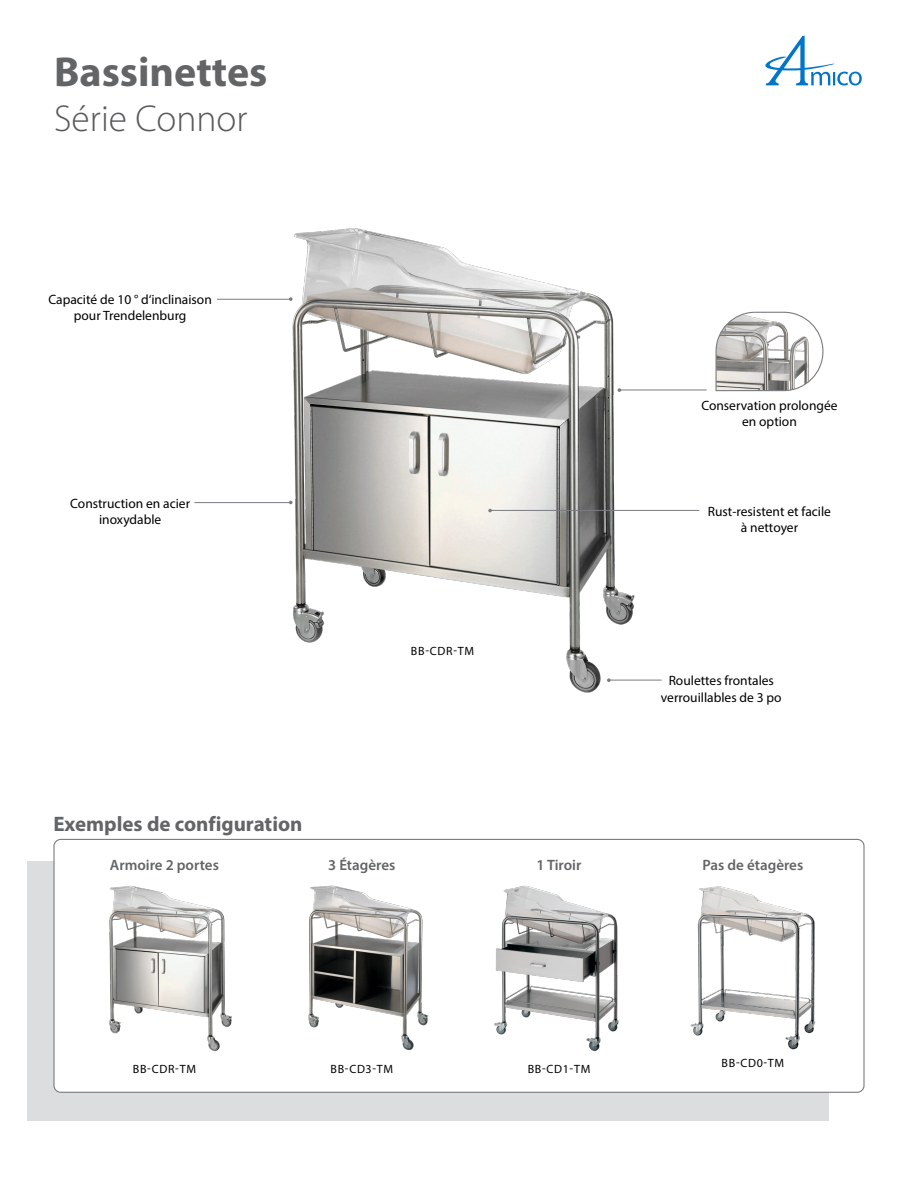
<style>
.page{position:relative;width:918px;height:1188px;background:#fff}
.page>*{position:absolute;margin:0;border:0;box-sizing:border-box;transform-origin:0 0}
.APC_-_Main_Heading{font:700 42px "Myriad Pro";color:#636466}
.APC_-_Main_Subheading{font:300 37.5px "Myriad Pro";color:#58595b}
.APC_-_Section_Title{font:700 21px "Myriad Pro";color:#636466}
.APC_-_Configurations_Subheading{font:600 15px "Myriad Pro";color:#636466}
.APC_-_label{font:13.5px "Myriad Pro";color:#000}
.APC-_PART_NUMBER{font:12px "Myriad Pro";letter-spacing:.06em;color:#000}
</style>
<div class="page">
<svg style="left:765px;top:36px;width:97px;height:50px"></svg>
<div style="left:27px;top:862px;width:802px;height:259px;background:#dcddde"></div>
<div style="left:54px;top:839px;width:810px;height:253px;background:#fff;border-radius:7px"></div>
<div style="left:53px;top:839px;width:812px;height:254px;border:1px solid #7b7c7f;border-radius:7px"></div>
<svg style="left:715px;top:311px;width:109px;height:81px"></svg>
<hr style="left:619px;top:390px;width:88px;height:1px;background:#7b7c7f">
<img style="left:279px;top:228px;width:367px;height:465px">
<img style="left:494px;top:886px;width:125px;height:165px">
<img style="left:308px;top:886px;width:121px;height:164px">
<img style="left:690px;top:886px;width:126px;height:164px">
<img style="left:109px;top:886px;width:123px;height:166px">
<hr style="left:490px;top:510px;width:209px;height:1px;background:#7b7c7f">
<hr style="left:609px;top:680px;width:53px;height:1px;background:#7b7c7f">
<svg style="left:607px;top:678px;width:4px;height:4px"></svg>
<hr style="left:217px;top:299px;width:74px;height:1px;background:#7b7c7f">
<svg style="left:289px;top:297px;width:4px;height:4px"></svg>
<hr style="left:194px;top:502px;width:97px;height:1px;background:#7b7c7f">
<p class="APC_-_Main_Heading" style="left:54px;top:44px;width:215px">Bassinettes</p>
<p class="APC_-_Main_Subheading" style="left:54px;top:95px;width:195px">Série Connor</p>
<p class="APC_-_label" style="left:49px;top:291px;width:165px">Capacité de 10 ° d‘inclinaison</p>
<p class="APC_-_label" style="left:74px;top:308px;width:114px">pour Trendelenburg</p>
<p class="APC_-_label" style="left:70px;top:495px;width:121px">Construction en acier</p>
<p class="APC_-_label" style="left:99px;top:511px;width:64px">inoxydable</p>
<p class="APC-_PART_NUMBER" style="left:411px;top:643px;width:65px">BB-CDR-TM</p>
<p class="APC_-_label" style="left:701px;top:397px;width:138px">Conservation prolongée</p>
<p class="APC_-_label" style="left:742px;top:413px;width:56px">en option</p>
<p class="APC_-_label" style="left:708px;top:503px;width:125px">Rust-resistent et facile</p>
<p class="APC_-_label" style="left:741px;top:519px;width:59px">à nettoyer</p>
<p class="APC_-_label" style="left:669px;top:672px;width:107px">Roulettes frontales</p>
<p class="APC_-_label" style="left:661px;top:689px;width:122px">verrouillables de 3 po</p>
<p class="APC_-_Section_Title" style="left:53px;top:811px;width:251px">Exemples de configuration</p>
<p class="APC_-_Configurations_Subheading" style="left:110px;top:856px;width:111px">Armoire 2 portes</p>
<p class="APC_-_Configurations_Subheading" style="left:328px;top:856px;width:69px">3 Étagères</p>
<p class="APC_-_Configurations_Subheading" style="left:537px;top:856px;width:46px">1 Tiroir</p>
<p class="APC_-_Configurations_Subheading" style="left:703px;top:856px;width:102px">Pas de étagères</p>
<p class="APC-_PART_NUMBER" style="left:133px;top:1062px;width:65px">BB-CDR-TM</p>
<p class="APC-_PART_NUMBER" style="left:330px;top:1062px;width:64px">BB-CD3-TM</p>
<p class="APC-_PART_NUMBER" style="left:528px;top:1062px;width:64px">BB-CD1-TM</p>
<p class="APC-_PART_NUMBER" style="left:722px;top:1056px;width:64px">BB-CD0-TM</p>
</div>
